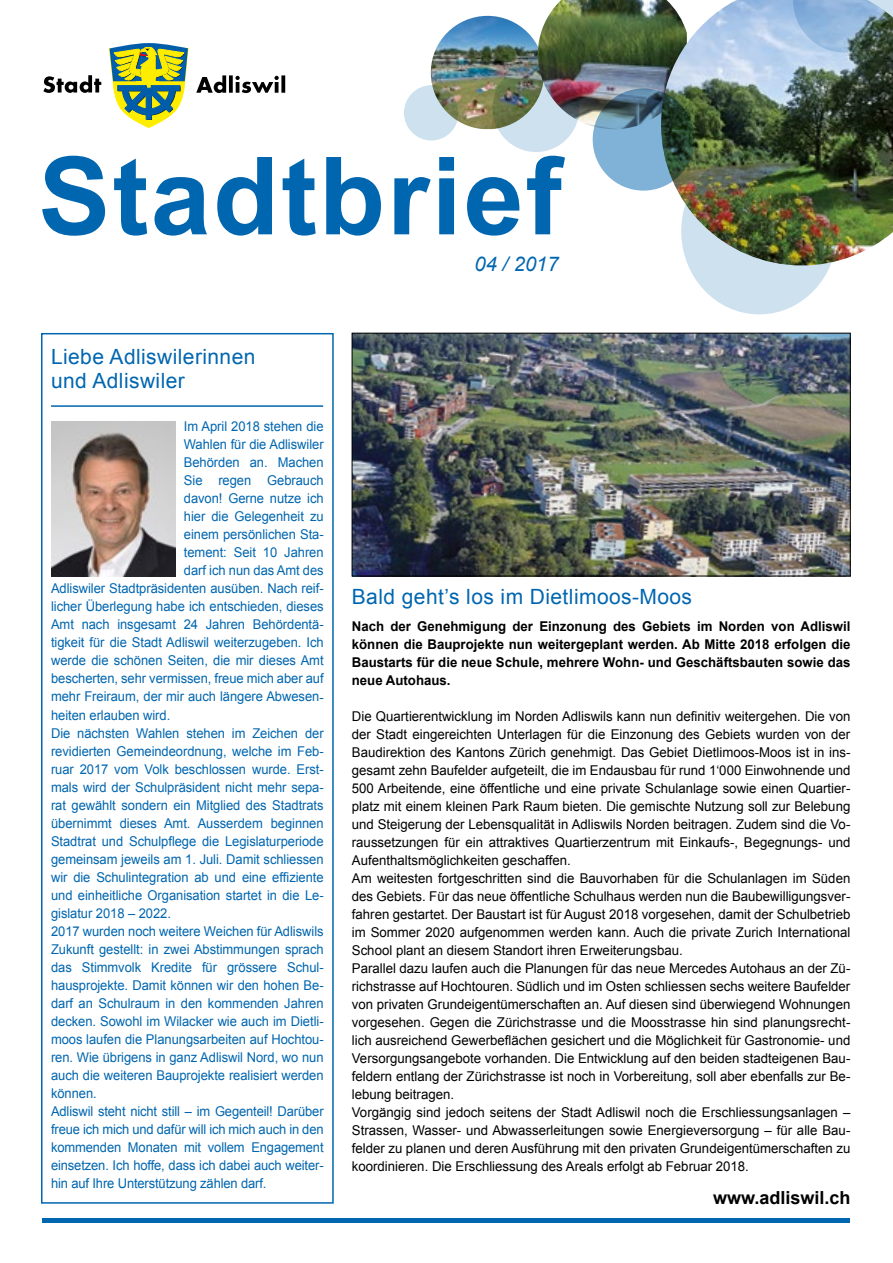
<style>
.page{position:relative;width:893px;height:1263px;background:#fff}
.page>*{position:absolute;margin:0;border:0;box-sizing:border-box;transform-origin:0 0}
.t1{font:700 108px "Arial";letter-spacing:.02em;color:#0066b0}
.t2{font:21px/24px "Arial";letter-spacing:.02em;color:#0066b0}
.t3{font:italic 20.25px "Arial";color:#0066b0}
.t4{font:700 18px "Arial";color:#000}
.t5{font:13.5px/18px "Arial";color:#000}
.t6{font:13.5px "Arial";letter-spacing:-.005em;color:#0066b0;scale:.96 1}
.t7{font:700 13.5px/18px "Arial";color:#000;text-align:justify}
</style>
<div class="page">
<svg style="left:43px;top:75px;width:58px;height:18px"></svg>
<svg style="left:196px;top:75px;width:89px;height:18px"></svg>
<svg style="left:109px;top:43px;width:79px;height:85px"></svg>
<div style="left:43px;top:1218px;width:807px;height:5px;background:#0066b0"></div>
<svg style="left:41px;top:333px;width:293px;height:871px"></svg>
<hr style="left:51px;top:405px;width:272px;height:2px;background:#0066b0">
<img style="left:51px;top:422px;width:124px;height:154px">
<img style="left:431px;top:16px;width:113px;height:113px;border-radius:55px">
<img style="left:538px;top:0;width:123px;height:129px">
<img style="left:661px;top:0;width:232px;height:265px">
<img style="left:493px;top:64px;width:86px;height:88px;border-radius:50%">
<svg style="left:404px;top:85px;width:55px;height:56px;background:#bbccd1"></svg>
<svg style="left:793px;top:0;width:100px;height:53px;background:#83a2b9"></svg>
<svg style="left:593px;top:88px;width:101px;height:103px;background:#5e8698"></svg>
<img style="left:354px;top:335px;width:494px;height:239px">
<div style="left:352px;top:333px;width:498px;height:243px;border:1px solid #000"></div>
<img style="left:681px;top:148px;width:156px;height:166px;border-radius:50%">
<h1 class="t1" style="left:38px;top:124px;width:525px">Stadtbrief</h1>
<h3 class="t3" style="left:474px;top:250px;width:86px">04 / 2017</h3>
<h2 class="t2" style="left:51px;top:345px;width:206px">Liebe Adliswilerinnen und Adliswiler</h2>
<p class="t6" style="left:184px;top:418px;width:147px">Im April 2018 stehen die</p>
<p class="t6" style="left:184px;top:436px;width:147px">Wahlen für die Adliswiler</p>
<p class="t6" style="left:184px;top:454px;width:147px">Behörden an. Machen</p>
<p class="t6" style="left:184px;top:472px;width:147px">Sie regen Gebrauch</p>
<p class="t6" style="left:184px;top:490px;width:147px">davon! Gerne nutze ich</p>
<p class="t6" style="left:184px;top:508px;width:147px">hier die Gelegenheit zu</p>
<p class="t6" style="left:184px;top:526px;width:147px">einem persönlichen Sta-</p>
<p class="t6" style="left:184px;top:544px;width:147px">tement: Seit 10 Jahren</p>
<p class="t6" style="left:184px;top:562px;width:147px">darf ich nun das Amt des</p>
<p class="t6" style="left:51px;top:580px;width:286px">Adliswiler Stadtpräsidenten ausüben. Nach reif-</p>
<p class="t6" style="left:51px;top:598px;width:285px">licher Überlegung habe ich entschieden, dieses</p>
<p class="t6" style="left:51px;top:616px;width:286px">Amt nach insgesamt 24 Jahren Behördentä-</p>
<p class="t6" style="left:51px;top:634px;width:285px">tigkeit für die Stadt Adliswil weiterzugeben. Ich</p>
<p class="t6" style="left:51px;top:652px;width:285px">werde die schönen Seiten, die mir dieses Amt</p>
<p class="t6" style="left:51px;top:670px;width:285px">bescherten, sehr vermissen, freue mich aber auf</p>
<p class="t6" style="left:51px;top:688px;width:286px">mehr Freiraum, der mir auch längere Abwesen-</p>
<p class="t6" style="left:51px;top:706px;width:126px">heiten erlauben wird.</p>
<p class="t6" style="left:51px;top:724px;width:285px">Die nächsten Wahlen stehen im Zeichen der</p>
<p class="t6" style="left:51px;top:742px;width:286px">revidierten Gemeindeordnung, welche im Feb-</p>
<p class="t6" style="left:51px;top:760px;width:286px">ruar 2017 vom Volk beschlossen wurde. Erst-</p>
<p class="t6" style="left:51px;top:778px;width:286px">mals wird der Schulpräsident nicht mehr sepa-</p>
<p class="t6" style="left:51px;top:796px;width:285px">rat gewählt sondern ein Mitglied des Stadtrats</p>
<p class="t6" style="left:51px;top:814px;width:285px">übernimmt dieses Amt. Ausserdem beginnen</p>
<p class="t6" style="left:51px;top:832px;width:285px">Stadtrat und Schulpflege die Legislaturperiode</p>
<p class="t6" style="left:51px;top:850px;width:285px">gemeinsam jeweils am 1. Juli. Damit schliessen</p>
<p class="t6" style="left:51px;top:868px;width:285px">wir die Schulintegration ab und eine effiziente</p>
<p class="t6" style="left:51px;top:886px;width:286px">und einheitliche Organisation startet in die Le-</p>
<p class="t6" style="left:51px;top:904px;width:126px">gislatur 2018 – 2022.</p>
<p class="t6" style="left:51px;top:922px;width:285px">2017 wurden noch weitere Weichen für Adliswils</p>
<p class="t6" style="left:51px;top:940px;width:286px">Zukunft gestellt: in zwei Abstimmungen sprach</p>
<p class="t6" style="left:51px;top:958px;width:286px">das Stimmvolk Kredite für grössere Schul-</p>
<p class="t6" style="left:51px;top:976px;width:286px">hausprojekte. Damit können wir den hohen Be-</p>
<p class="t6" style="left:51px;top:994px;width:285px">darf an Schulraum in den kommenden Jahren</p>
<p class="t6" style="left:51px;top:1012px;width:286px">decken. Sowohl im Wilacker wie auch im Dietli-</p>
<p class="t6" style="left:51px;top:1030px;width:286px">moos laufen die Planungsarbeiten auf Hochtou-</p>
<p class="t6" style="left:51px;top:1048px;width:285px">ren. Wie übrigens in ganz Adliswil Nord, wo nun</p>
<p class="t6" style="left:51px;top:1066px;width:285px">auch die weiteren Bauprojekte realisiert werden</p>
<p class="t6" style="left:51px;top:1084px;width:49px">können.</p>
<p class="t6" style="left:51px;top:1102px;width:285px">Adliswil steht nicht still – im Gegenteil! Darüber</p>
<p class="t6" style="left:51px;top:1120px;width:285px">freue ich mich und dafür will ich mich auch in den</p>
<p class="t6" style="left:51px;top:1138px;width:285px">kommenden Monaten mit vollem Engagement</p>
<p class="t6" style="left:51px;top:1156px;width:286px">einsetzen. Ich hoffe, dass ich dabei auch weiter-</p>
<p class="t6" style="left:51px;top:1174px;width:226px">hin auf Ihre Unterstützung zählen darf.</p>
<h2 class="t2" style="left:352px;top:585px;width:342px">Bald geht’s los im Dietlimoos-Moos</h2>
<p class="t7" style="left:352px;top:617px;width:500px">Nach der Genehmigung der Einzonung des Gebiets im Norden von Adliswil können die Bauprojekte nun weitergeplant werden. Ab Mitte 2018 erfolgen die Baustarts für die neue Schule, mehrere Wohn- und Geschäftsbauten sowie das neue Autohaus.</p>
<p class="t5" style="left:352px;top:707px;width:500px">Die Quartierentwicklung im Norden Adliswils kann nun definitiv weitergehen. Die von der Stadt eingereichten Unterlagen für die Einzonung des Gebiets wurden von der Baudirektion des Kantons Zürich genehmigt. Das Gebiet Dietlimoos-Moos ist in ins&shy;gesamt zehn Baufelder aufgeteilt, die im Endausbau für rund 1‘000 Einwohnende und 500 Arbeitende, eine öffentliche und eine private Schulanlage sowie einen Quartier&shy;platz mit einem kleinen Park Raum bieten. Die gemischte Nutzung soll zur Belebung und Steigerung der Lebensqualität in Adliswils Norden beitragen. Zudem sind die Vo&shy;raussetzungen für ein attraktives Quartierzentrum mit Einkaufs-, Begegnungs- und Aufenthaltsmöglichkeiten geschaffen.<br>Am weitesten fortgeschritten sind die Bauvorhaben für die Schulanlagen im Süden des Gebiets. Für das neue öffentliche Schulhaus werden nun die Baubewilligungsver&shy;fahren gestartet. Der Baustart ist für August 2018 vorgesehen, damit der Schulbetrieb im Sommer 2020 aufgenommen werden kann. Auch die private Zurich International School plant an diesem Standort ihren Erweiterungsbau.<br>Parallel dazu laufen auch die Planungen für das neue Mercedes Autohaus an der Zü&shy;richstrasse auf Hochtouren. Südlich und im Osten schliessen sechs weitere Baufelder von privaten Grundeigentümerschaften an. Auf diesen sind überwiegend Wohnungen vorgesehen. Gegen die Zürichstrasse und die Moosstrasse hin sind planungsrecht&shy;lich ausreichend Gewerbeflächen gesichert und die Möglichkeit für Gastronomie- und Versorgungsangebote vorhanden. Die Entwicklung auf den beiden stadteigenen Bau&shy;feldern entlang der Zürichstrasse ist noch in Vorbereitung, soll aber ebenfalls zur Be&shy;lebung beitragen.<br>Vorgängig sind jedoch seitens der Stadt Adliswil noch die Erschliessungsanlagen – Strassen, Wasser- und Abwasserleitungen sowie Energieversorgung – für alle Bau&shy;felder zu planen und deren Ausführung mit den privaten Grundeigentümerschaften zu koordinieren. Die Erschliessung des Areals erfolgt ab Februar 2018.</p>
<h3 class="t4" style="left:713px;top:1185px;width:139px">www.adliswil.ch</h3>
</div>
